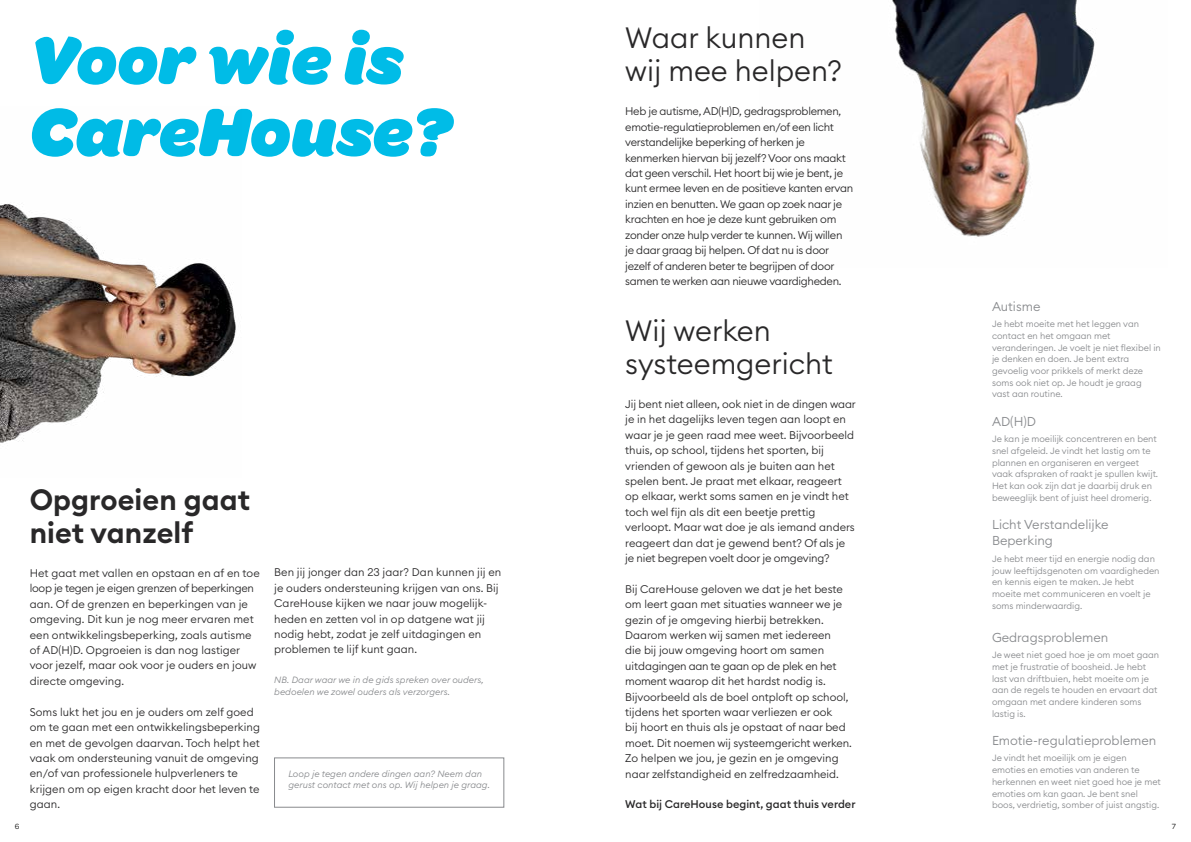
<style>
.page{position:relative;width:1191px;height:842px;background:#fff}
.page>*{position:absolute;margin:0;border:0;box-sizing:border-box;transform-origin:0 0}
.t1{font:italic 900 72px/72px "Omnes Pro";color:#00bce7}
.t2{font:300 29px/32.8px "Euclid Circular B";color:#292829}
.t3{font:600 29px/32.8px "Euclid Circular B";letter-spacing:.005em;color:#292829}
.t4{font:300 12.8px/16.5px "Euclid Circular B";color:#888a8d}
.t5{font:300 11px/15.4px "Euclid Circular B";color:#292829}
.t6{font:300 11px/15.4px "Euclid Circular B";letter-spacing:-.025em;color:#292829}
.t7{font:500 11px "Euclid Circular B";letter-spacing:.005em;color:#292829}
.t8{font:300 9px/11.7px "Euclid Circular B";color:#888a8d}
.t9{font:italic 300 9px/11.7px "Euclid Circular B";letter-spacing:.005em;color:#888a8d}
.t10{font:8px "Omnes Pro";color:#000}
</style>
<div class="page">
<img style="left:0;top:204px;width:236px;height:239px">
<img style="left:892px;top:0;width:203px;height:237px">
<h1 class="t1" style="left:30px;top:17px;width:424px">Voor wie is<br>CareHouse?</h1>
<h2 class="t2" style="left:625px;top:21px;width:218px">Waar kunnen wij mee helpen?</h2>
<p class="t6" style="left:625px;top:104px;width:229px">Heb je autisme, AD(H)D, gedragsproblemen, emotie-regulatieproblemen en/of een licht verstandelijke beperking of herken je kenmerken hiervan bij jezelf? Voor ons maakt dat geen verschil. Het hoort bij wie je bent, je kunt ermee leven en de positieve kanten ervan inzien en benutten. We gaan op zoek naar je krachten en hoe je deze kunt gebruiken om zonder onze hulp verder te kunnen. Wij willen je daar graag bij helpen. Of dat nu is door jezelf of anderen beter te begrijpen of door samen te werken aan nieuwe vaardigheden.</p>
<h2 class="t3" style="left:30px;top:483px;width:222px">Opgroeien gaat niet vanzelf</h2>
<p class="t5" style="left:30px;top:565px;width:231px">Het gaat met vallen en opstaan en af en toe loop je tegen je eigen grenzen of beperkingen aan. Of de grenzen en beperkingen van je omgeving. Dit kun je nog meer ervaren met een ontwikkelingsbeperking, zoals autisme of AD(H)D. Opgroeien is dan nog lastiger voor jezelf, maar ook voor je ouders en jouw directe omgeving.</p>
<p class="t5" style="left:30px;top:704px;width:232px">Soms lukt het jou en je ouders om zelf goed om te gaan met een ontwikkelingsbeperking en met de gevolgen daarvan. Toch helpt het vaak om ondersteuning vanuit de omgeving en/of van professionele hulpverleners te krijgen om op eigen kracht door het leven te gaan.</p>
<p class="t5" style="left:274px;top:565px;width:228px">Ben jij jonger dan 23 jaar? Dan kunnen jij en je ouders ondersteuning krijgen van ons. Bij CareHouse kijken we naar jouw mogelijk&shy;heden en zetten vol in op datgene wat jij nodig hebt, zodat je zelf uitdagingen en problemen te lijf kunt gaan.</p>
<p class="t9" style="left:274px;top:674px;width:211px">NB. Daar waar we in de gids spreken over ouders, bedoelen we zowel ouders als verzorgers.</p>
<p class="t9" style="left:288px;top:767px;width:203px">Loop je tegen andere dingen aan? Neem dan gerust contact met ons op. Wij helpen je graag.</p>
<h2 class="t2" style="left:625px;top:314px;width:209px">Wij werken systeemgericht</h2>
<p class="t5" style="left:625px;top:396px;width:232px">Jij bent niet alleen, ook niet in de dingen waar je in het dagelijks leven tegen aan loopt en waar je je geen raad mee weet. Bijvoorbeeld thuis, op school, tijdens het sporten, bij vrienden of gewoon als je buiten aan het spelen bent. Je praat met elkaar, reageert op elkaar, werkt soms samen en je vindt het toch wel fijn als dit een beetje prettig verloopt. Maar wat doe je als iemand anders reageert dan dat je gewend bent? Of als je je niet begrepen voelt door je omgeving?</p>
<p class="t5" style="left:625px;top:581px;width:228px">Bij CareHouse geloven we dat je het beste om leert gaan met situaties wanneer we je gezin of je omgeving hierbij betrekken.<br>Daarom werken wij samen met iedereen<br>die bij jouw omgeving hoort om samen uitdagingen aan te gaan op de plek en het moment waarop dit het hardst nodig is.<br>Bijvoorbeeld als de boel ontploft op school, tijdens het sporten waar verliezen er ook<br>bij hoort en thuis als je opstaat of naar bed moet. Dit noemen wij systeemgericht werken.<br>Zo helpen we jou, je gezin en je omgeving naar zelfstandigheid en zelfredzaamheid.</p>
<p class="t7" style="left:625px;top:797px;width:232px">Wat bij CareHouse begint, gaat thuis verder</p>
<p class="t4" style="left:992px;top:298px;width:50px">Autisme</p>
<p class="t8" style="left:992px;top:318px;width:170px">Je hebt moeite met het leggen van contact en het omgaan met veranderingen. Je voelt je niet flexibel in je denken en doen. Je bent extra gevoelig voor prikkels of merkt deze soms ook niet op. Je houdt je graag vast aan routine.</p>
<p class="t4" style="left:992px;top:413px;width:46px">AD(H)D</p>
<p class="t8" style="left:992px;top:433px;width:168px">Je kan je moeilijk concentreren en bent snel afgeleid. Je vindt het lastig om te plannen en organiseren en vergeet vaak afspraken of raakt je spullen kwijt.<br>Het kan ook zijn dat je daarbij druk en beweeglijk bent of juist heel dromerig.</p>
<p class="t4" style="left:992px;top:516px;width:118px">Licht Verstandelijke<br>Beperking</p>
<p class="t8" style="left:992px;top:553px;width:169px">Je hebt meer tijd en energie nodig dan jouw leeftijdsgenoten om vaardigheden en kennis eigen te maken. Je hebt moeite met communiceren en voelt je soms minderwaardig.</p>
<p class="t4" style="left:992px;top:629px;width:118px">Gedragsproblemen</p>
<p class="t8" style="left:992px;top:649px;width:169px">Je weet niet goed hoe je om moet gaan met je frustratie of boosheid. Je hebt last van driftbuien, hebt moeite om je aan de regels te houden en ervaart dat omgaan met andere kinderen soms lastig is.</p>
<p class="t4" style="left:992px;top:732px;width:166px">Emotie-regulatieproblemen</p>
<p class="t8" style="left:992px;top:752px;width:170px">Je vindt het moeilijk om je eigen emoties en emoties van anderen te herkennen en weet niet goed hoe je met emoties om kan gaan. Je bent snel boos, verdrietig, somber of juist angstig.</p>
<p class="t10" style="left:15px;top:821px;width:6px">6</p>
<p class="t10" style="left:1172px;top:821px;width:6px">7</p>
</div>
